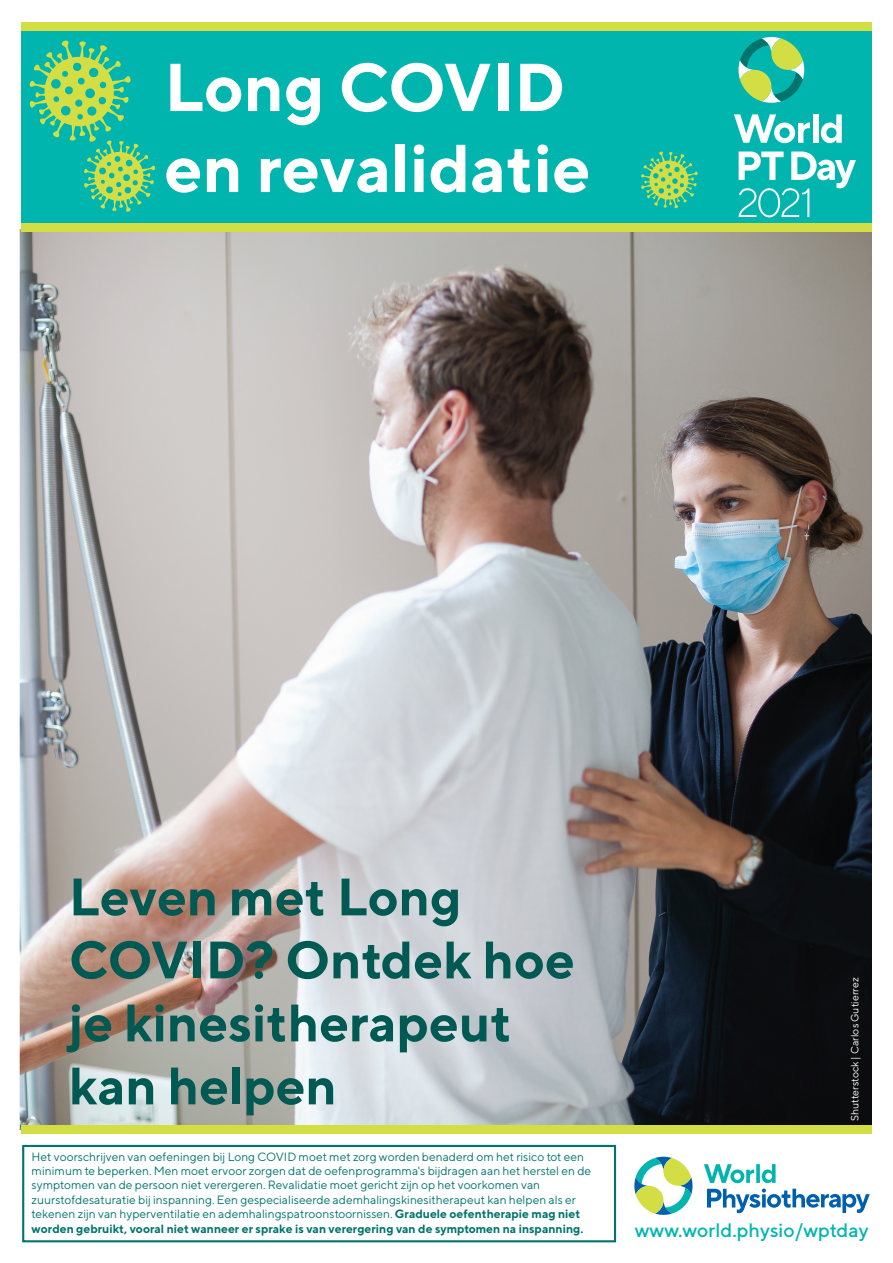
<style>
.page{position:relative;width:893px;height:1263px;background:#fff}
.page>*{position:absolute;margin:0;border:0;box-sizing:border-box;transform-origin:0 0}
.t1{font:700 67.5px/81px "TT Norms";color:#fff}
.t2{font:700 52.5px/63px "TT Norms";color:#005953}
.t3{font:500 19.5px "TT Norms";color:#00b5ae}
.t4{font:12px/14.4px "TT Norms";color:#00746d}
.t5{font:10.5px "TT Norms";color:#fff}
.s1{font-weight:700}
</style>
<div class="page">
<img style="left:19px;top:229px;width:853px;height:901px">
<div style="left:21px;top:24px;width:851px;height:199px;background:#00b5ae"></div>
<div style="left:21px;top:223px;width:851px;height:9px;background:#d2de43"></div>
<div style="left:21px;top:22px;width:851px;height:9px;background:#d2de43"></div>
<svg style="left:738px;top:37px;width:66px;height:66px"></svg>
<svg style="left:734px;top:114px;width:76px;height:29px"></svg>
<div style="left:813px;top:114px;width:6px;height:29px;background:#fff"></div>
<svg style="left:821px;top:114px;width:21px;height:29px"></svg>
<svg style="left:739px;top:152px;width:117px;height:65px"></svg>
<svg style="left:704px;top:1164px;width:166px;height:49px"></svg>
<svg style="left:634px;top:1157px;width:58px;height:58px"></svg>
<svg style="left:29px;top:40px;width:127px;height:172px"></svg>
<svg style="left:641px;top:151px;width:57px;height:57px"></svg>
<div style="left:22px;top:1145px;width:594px;height:97px;border:2px solid #00746d"></div>
<div style="left:21px;top:1125px;width:851px;height:9px;background:#d2de43"></div>
<h1 class="t1" style="left:164px;top:45px;width:428px">Long COVID en revalidatie</h1>
<h2 class="t2" style="left:69px;top:864px;width:507px">Leven met Long<br>COVID? Ontdek hoe je kinesitherapeut kan helpen</h2>
<p class="t4" style="left:32px;top:1149px;width:561px">Het voorschrijven van oefeningen bij Long COVID moet met zorg worden benaderd om het risico tot een minimum te beperken. Men moet ervoor zorgen dat de oefenprogramma's bijdragen aan het herstel en de symptomen van de persoon niet verergeren. Revalidatie moet gericht zijn op het voorkomen van zuurstofdesaturatie bij inspanning. Een gespecialiseerde ademhalingskinesitherapeut kan helpen als er tekenen zijn van hyperventilatie en ademhalingspatroonstoornissen. <span class="s1">Graduele oefentherapie mag niet worden gebruikt, vooral niet wanneer er sprake is van verergering van de symptomen na inspanning.</span></p>
<p class="t5" style="left:848px;top:1121px;width:145px;rotate:-90deg">Shutterstock | Carlos Gutierrez</p>
<h3 class="t3" style="left:635px;top:1218px;width:235px">www.world.physio/wptday</h3>
</div>
